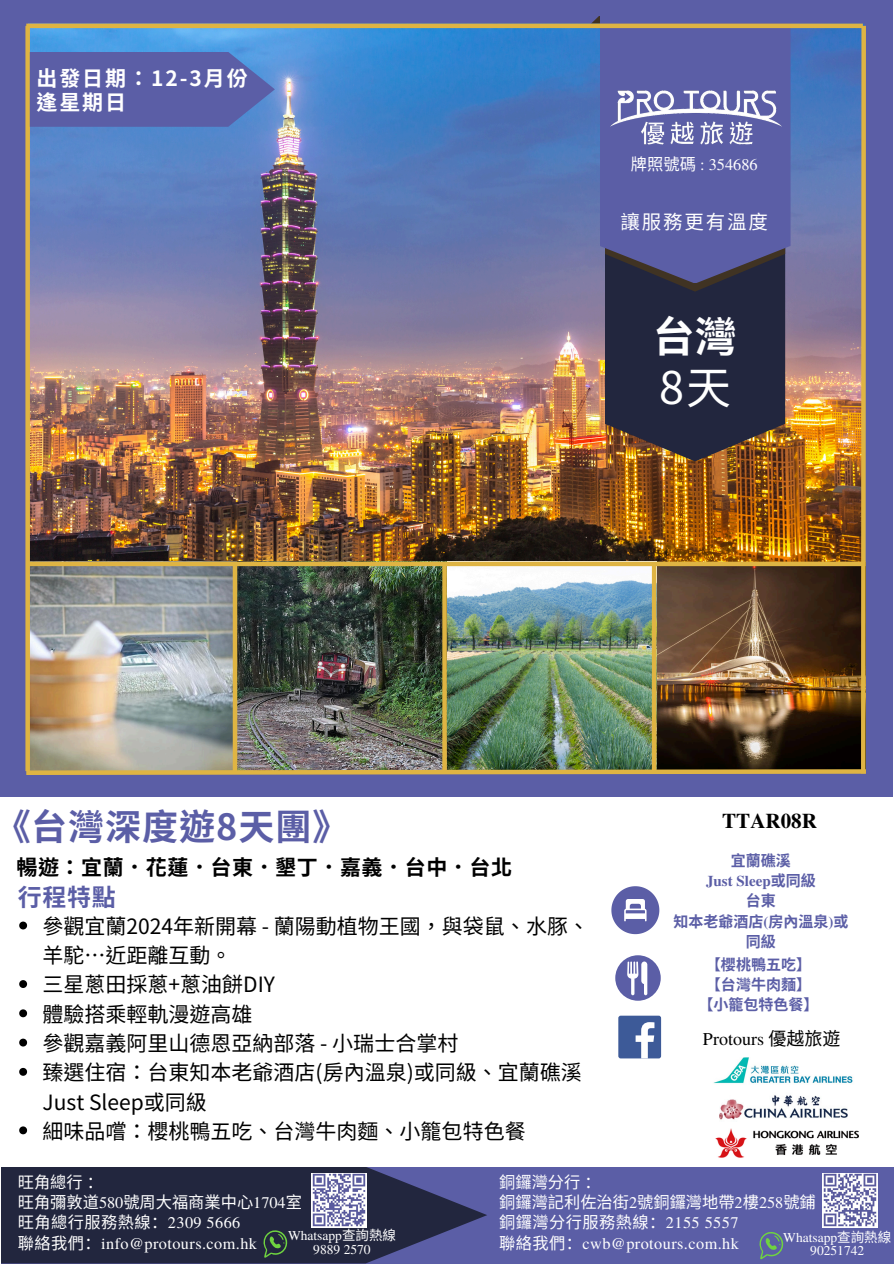
<style>
.page{position:relative;width:894px;height:1264px;background:#fff}
.page>*{position:absolute;margin:0;border:0;box-sizing:border-box;transform-origin:0 0}
.t1{font:45px "Noto Sans TC";color:#fff}
.t2{font:700 42px "Noto Sans TC";color:#fff}
.t3{font:700 36px "Noto Sans TC";letter-spacing:.025em;color:#5b5ea6}
.t4{font:700 24px "Noto Sans TC";color:#5b5ea6}
.t5{font:21px/29.2px "Noto Sans TC";color:#000}
.t6{font:700 21px "Noto Sans TC";letter-spacing:.025em;color:#000}
.t7{font:700 21px "Noto Sans TC";letter-spacing:.09em;color:#fff}
.t8{font:700 21px "Te X Gyre Termes";color:#000}
.t9{font:19.5px "Noto Sans TC";letter-spacing:.09em;color:#fff}
.t10{font:18px "Te X Gyre Termes";color:#000}
.t11{font:16.35px "Te X Gyre Termes";color:#fff}
.t12{font:16.2px "Noto Sans CJ Ksc";color:#fff}
.t13{font:16.2px "Te X Gyre Termes";letter-spacing:.025em;color:#fff}
.t14{font:16.2px "Noto Sans CJ Ksc";letter-spacing:.025em;color:#fff}
.t15{font:700 15px/20.2px "Noto Sans CJ Ksc";color:#5b5ea6;text-align:center}
.t16{font:700 15px "Te X Gyre Termes";color:#5b5ea6}
.t17{font:13.5px "Te X Gyre Termes";color:#fff}
.s1{font-family:"Noto Sans CJ Ksc"}
.s2{font-family:"Te X Gyre Termes"}
</style>
<div class="page">
<div style="left:0;top:0;width:892px;height:796px;background:#5b5ea6"></div>
<svg style="left:532px;top:16px;width:67px;height:8px"></svg>
<img style="left:30px;top:24px;width:835px;height:537px">
<img style="left:30px;top:566px;width:203px;height:201px">
<img style="left:237px;top:566px;width:623px;height:201px">
<div style="left:29px;top:561px;width:836px;height:5px;background:#dfb443"></div>
<hr style="left:233px;top:562px;width:4px;height:210px;background:#dfb443">
<div style="left:651px;top:562px;width:5px;height:210px;background:#dfb443"></div>
<svg style="left:442px;top:566px;width:4px;height:201px"></svg>
<svg style="left:604px;top:291px;width:181px;height:170px;background:#302d3b"></svg>
<svg style="left:604px;top:283px;width:181px;height:8px"></svg>
<svg style="left:599px;top:16px;width:191px;height:267px"></svg>
<img style="left:600px;top:81px;width:191px;height:77px">
<div style="left:618px;top:1015px;width:43px;height:43px;background:#3d5a98;border-radius:2px"></div>
<svg style="left:635px;top:1022px;width:19px;height:36px"></svg>
<svg style="left:615px;top:955px;width:45px;height:45px"></svg>
<svg style="left:611px;top:886px;width:48px;height:48px"></svg>
<svg style="left:860px;top:26px;width:5px;height:741px;background:#c09e4b"></svg>
<img style="left:26px;top:767px;width:840px;height:8px">
<div style="left:25px;top:26px;width:5px;height:745px;background:#dfb443"></div>
<hr style="left:26px;top:24px;width:836px;height:4px;background:#dfb443">
<svg style="left:30px;top:52px;width:245px;height:75px"></svg>
<div style="left:1px;top:1166px;width:892px;height:97px;background:#5b5ea6"></div>
<svg style="left:1px;top:1166px;width:486px;height:97px;background:#2c304e"></svg>
<svg style="left:262px;top:1229px;width:25px;height:28px"></svg>
<svg style="left:759px;top:1232px;width:24px;height:27px"></svg>
<img style="left:822px;top:1173px;width:55px;height:54px">
<img style="left:311px;top:1173px;width:56px;height:54px">
<img style="left:719px;top:1095px;width:128px;height:25px">
<img style="left:713px;top:1057px;width:140px;height:27px">
<img style="left:715px;top:1128px;width:143px;height:30px">
<svg style="left:19px;top:921px;width:8px;height:8px"></svg>
<svg style="left:19px;top:980px;width:8px;height:8px"></svg>
<svg style="left:19px;top:1009px;width:8px;height:8px"></svg>
<svg style="left:19px;top:1038px;width:8px;height:8px"></svg>
<svg style="left:19px;top:1067px;width:8px;height:8px"></svg>
<svg style="left:19px;top:1126px;width:8px;height:8px"></svg>
<p class="t7" style="left:36px;top:61px;width:213px">出發日期：12-3月份</p>
<p class="t7" style="left:36px;top:85px;width:85px">逢星期日</p>
<p class="t11" style="left:630px;top:152px;width:128px"><span class="s1">牌照號碼</span> : 354686</p>
<p class="t9" style="left:620px;top:206px;width:149px">讓服務更有溫度</p>
<p class="t2" style="left:652px;top:303px;width:85px">台灣</p>
<p class="t1" style="left:658px;top:352px;width:73px">8天</p>
<p class="t3" style="left:-6px;top:798px;width:355px">《台灣深度遊8天團》</p>
<p class="t6" style="left:16px;top:850px;width:497px">暢遊：宜蘭．花蓮．台東．墾丁．嘉義．台中．台北</p>
<p class="t4" style="left:18px;top:878px;width:99px">行程特點</p>
<p class="t5" style="left:43px;top:910px;width:548px">參觀宜蘭2024年新開幕 - 蘭陽動植物王國，與袋鼠、水豚、羊駝…近距離互動。</p>
<p class="t5" style="left:43px;top:968px;width:234px">三星蔥田採蔥+蔥油餅DIY</p>
<p class="t5" style="left:43px;top:997px;width:211px">體驗搭乘輕軌漫遊高雄</p>
<p class="t5" style="left:43px;top:1027px;width:417px">參觀嘉義阿里山德恩亞納部落 - 小瑞士合掌村</p>
<p class="t5" style="left:43px;top:1056px;width:540px">臻選住宿：台東知本老爺酒店(房內溫泉)或同級、宜蘭礁溪<br>Just Sleep或同級</p>
<p class="t5" style="left:43px;top:1114px;width:484px">細味品嚐：櫻桃鴨五吃、台灣牛肉麵、小籠包特色餐</p>
<p class="t8" style="left:722px;top:804px;width:96px">TTAR08R</p>
<p class="t15" style="left:730px;top:849px;width:61px">宜蘭礁溪</p>
<p class="t16" style="left:706px;top:869px;width:111px">Just Sleep<span class="s1">或同級</span></p>
<p class="t15" style="left:745px;top:889px;width:31px">台東</p>
<p class="t15" style="left:673px;top:910px;width:176px">知本老爺酒店<span class="s2">(</span>房內溫泉<span class="s2">)</span>或同級</p>
<p class="t15" style="left:705px;top:953px;width:106px">【櫻桃鴨五吃】</p>
<p class="t15" style="left:705px;top:973px;width:106px">【台灣牛肉麵】</p>
<p class="t15" style="left:698px;top:993px;width:121px">【小籠包特色餐】</p>
<p class="t10" style="left:702px;top:1025px;width:139px">Protours <span class="s1">優越旅遊</span></p>
<p class="t12" style="left:18px;top:1169px;width:87px">旺角總行：</p>
<h1 class="t12" style="left:18px;top:1189px;width:285px">旺角彌敦道<span class="s2">580</span>號周大福商業中心<span class="s2">1704</span>室</h1>
<p class="t12" style="left:18px;top:1209px;width:224px">旺角總行服務熱線：<span class="s2">2309 5666</span></p>
<p class="t13" style="left:18px;top:1231px;width:241px"><span class="s1">聯絡我們：</span>info@protours.com.hk</p>
<p class="t17" style="left:288px;top:1226px;width:109px">Whatsapp<span class="s1">查詢熱線</span></p>
<p class="t17" style="left:313px;top:1239px;width:59px">9889 2570</p>
<p class="t12" style="left:499px;top:1169px;width:103px">銅鑼灣分行：</p>
<p class="t12" style="left:499px;top:1189px;width:318px">銅鑼灣記利佐治街<span class="s2">2</span>號銅鑼灣地帶<span class="s2">2</span>樓<span class="s2">258</span>號鋪</p>
<h3 class="t14" style="left:499px;top:1209px;width:241px">銅鑼灣分行服務熱線：<span class="s2">2155 5557</span></h3>
<h5 class="t13" style="left:499px;top:1231px;width:241px"><span class="s1">聯絡我們：</span>cwb@protours.com.hk</h5>
<p class="t17" style="left:783px;top:1227px;width:109px">Whatsapp<span class="s1">查詢熱線</span></p>
<p class="t17" style="left:810px;top:1241px;width:56px">90251742</p>
</div>
